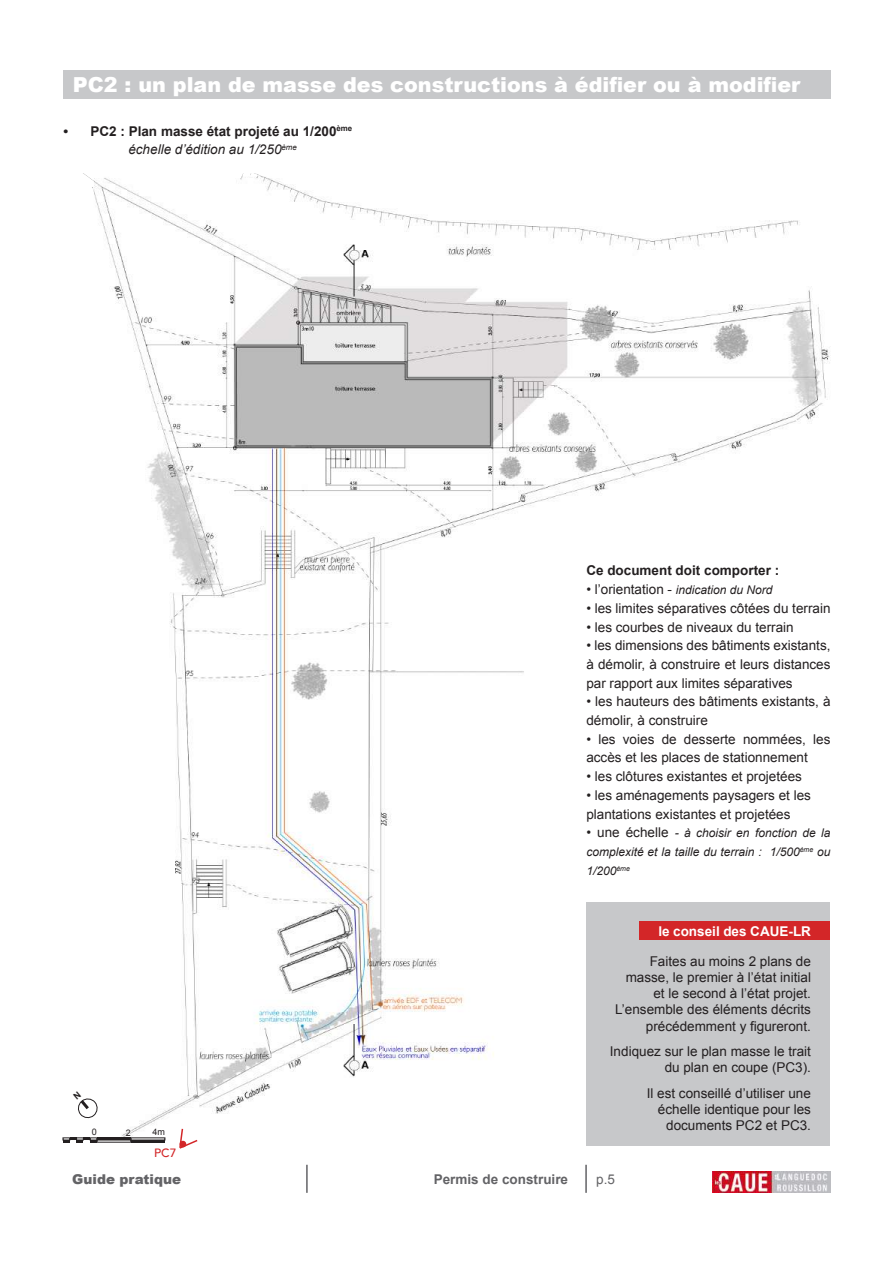
<style>
.page{position:relative;width:893px;height:1263px;background:#fff}
.page>*{position:absolute;margin:0;border:0;box-sizing:border-box;transform-origin:0 0}
.t1{font:900 20.7px "Arial";color:#fff}
.t2{font:13.5px/16.2px "Arial";color:#231f20}
.t3{font:700 13.5px/18.8px "Arial";color:#231f20}
.t4{font:700 13.5px "Arial";color:#fff}
.t5{font:700 13.5px "Arial";color:#636366}
.t6{font:900 13.5px "Arial";color:#636366}
.t7{font:13.5px "Arial";color:#636366}
.t8{font:italic 12px/18.8px "Arial";color:#231f20;text-align:justify}
.t9{font:500 12px "Avenir";color:#d32628}
.t10{font:9px "Arial";color:#231f20}
.s1{font-weight:400;font-style:italic}
.s2{font-style:normal;font-size:13.5px}
</style>
<div class="page">
<img style="left:713px;top:1171px;width:117px;height:22px">
<hr style="left:306px;top:1165px;width:2px;height:28px;background:#636366">
<hr style="left:585px;top:1165px;width:2px;height:28px;background:#636366">
<img style="left:63px;top:174px;width:767px;height:969px">
<div style="left:586px;top:903px;width:244px;height:243px;background:#c7c8ca"></div>
<div style="left:640px;top:921px;width:190px;height:19px;background:#d32628"></div>
<div style="left:63px;top:70px;width:768px;height:28px;background:#c7c8ca"></div>
<hr style="left:97px;top:1138px;width:34px;height:2px;background:#231f20">
<hr style="left:131px;top:1140px;width:34px;height:2px;background:#231f20">
<hr style="left:97px;top:1140px;width:34px;height:2px;background:#fff">
<hr style="left:131px;top:1138px;width:34px;height:2px;background:#fff">
<svg style="left:63px;top:1128px;width:34px;height:14px"></svg>
<svg style="left:152px;top:1128px;width:13px;height:8px"></svg>
<svg style="left:125px;top:1129px;width:6px;height:9px"></svg>
<svg style="left:178px;top:1127px;width:21px;height:22px"></svg>
<svg style="left:73px;top:1092px;width:25px;height:27px"></svg>
<h1 class="t1" style="left:73px;top:69px;width:729px">PC2 : un plan de masse des constructions à édifier ou à modifier</h1>
<p class="t3" style="left:128px;top:122px;width:225px;text-indent:-65px">• PC2 : Plan masse état projeté au 1/200<sup>ème </sup><span class="s1">échelle d’édition au 1/250</span><sup>ème</sup></p>
<p class="t3" style="left:586px;top:562px;width:194px">Ce document doit comporter :</p>
<p class="t8" style="left:586px;top:581px;width:188px"><span class="s2">• l’orientation -</span> indication du Nord</p>
<p class="t2" style="left:586px;top:600px;width:246px">• les limites séparatives côtées du terrain</p>
<p class="t2" style="left:586px;top:619px;width:209px">• les courbes de niveaux du terrain</p>
<p class="t2" style="left:586px;top:636px;width:246px;line-height:18.8px;text-align:justify">• les dimensions des bâtiments existants, à démolir, à construire et leurs distances par rapport aux limites séparatives</p>
<p class="t2" style="left:586px;top:692px;width:246px;line-height:18.8px">• les hauteurs des bâtiments existants, à démolir, à construire</p>
<p class="t2" style="left:586px;top:730px;width:246px;line-height:18.8px">• les voies de desserte nommées, les accès et les places de stationnement</p>
<p class="t2" style="left:586px;top:768px;width:217px">• les clôtures existantes et projetées</p>
<p class="t2" style="left:586px;top:786px;width:226px;line-height:18.8px">• les aménagements paysagers et les plantations existantes et projetées</p>
<p class="t8" style="left:586px;top:824px;width:246px"><span class="s2">• une échelle</span> - à choisir en fonction de la complexité et la taille du terrain : 1/500<sup>ème</sup> ou 1/200<sup>ème</sup></p>
<p class="t10" style="left:92px;top:1126px;width:7px">0</p>
<p class="t10" style="left:126px;top:1127px;width:7px">2</p>
<p class="t10" style="left:152px;top:1126px;width:14px">4m</p>
<p class="t9" style="left:154px;top:1143px;width:24px">PC7</p>
<p class="t4" style="left:658px;top:922px;width:154px">le conseil des CAUE-LR</p>
<p class="t2" style="left:615px;top:953px;width:197px;text-align:right">Faites au moins 2 plans de masse, le premier à l’état initial et le second à l’état projet.<br>L’ensemble des éléments décrits précédemment y figureront.</p>
<p class="t2" style="left:610px;top:1043px;width:203px;text-align:right">Indiquez sur le plan masse le trait du plan en coupe (PC3).</p>
<p class="t2" style="left:647px;top:1085px;width:166px;text-align:right">Il est conseillé d’utiliser une échelle identique pour les documents PC2 et PC3.</p>
<p class="t6" style="left:72px;top:1169px;width:110px">Guide pratique</p>
<p class="t5" style="left:434px;top:1170px;width:136px">Permis de construire</p>
<p class="t7" style="left:596px;top:1170px;width:20px">p.5</p>
</div>
